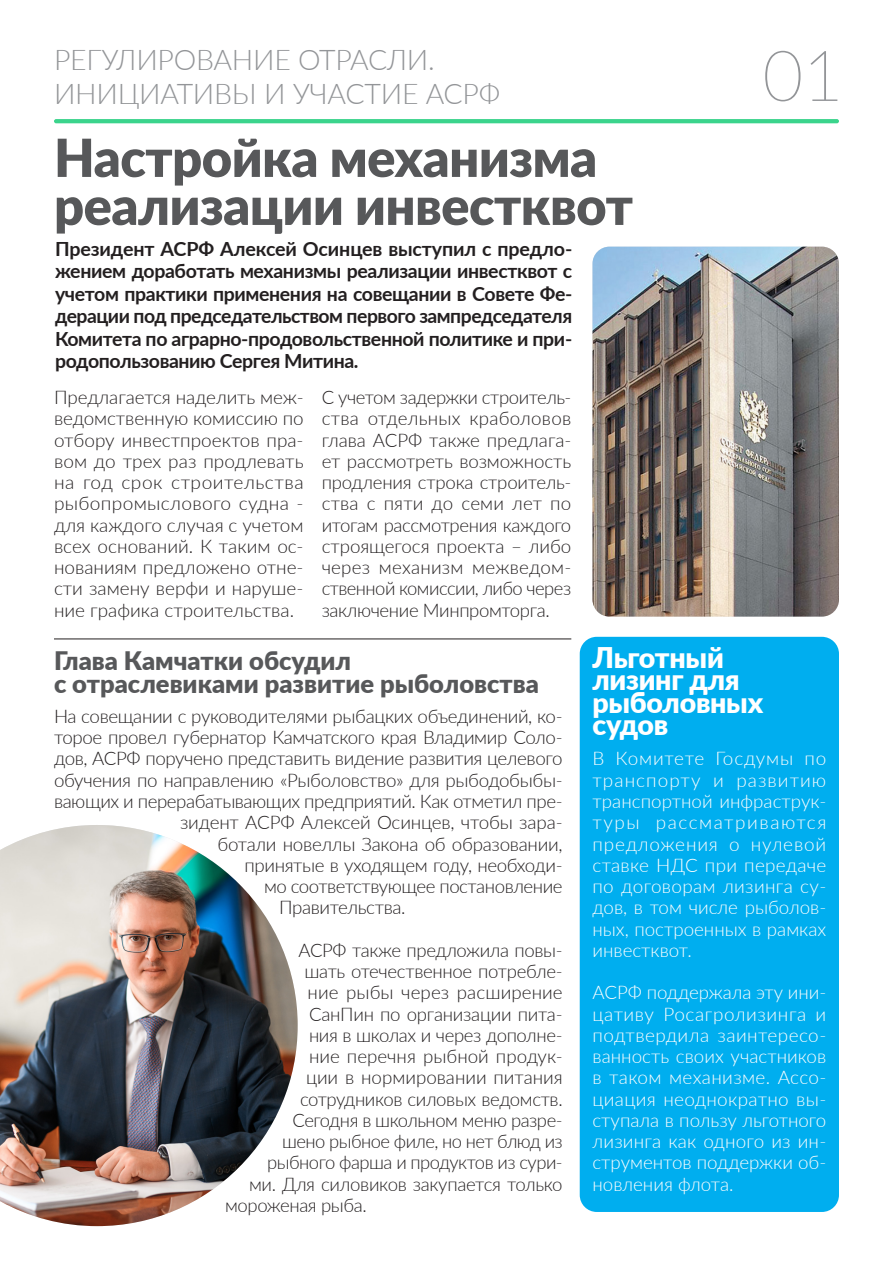
<style>
.page{position:relative;width:893px;height:1263px;background:#fff}
.page>*{position:absolute;margin:0;border:0;box-sizing:border-box;transform-origin:0 0}
.t1{font:100 70.5px "Lato";color:#939598}
.t2{font:900 52.5px/48px "Lato";letter-spacing:-.01em;color:#57585a}
.t3{font:300 28.5px/34.2px "Lato";letter-spacing:-.01em;color:#939598}
.t4{font:900 28.5px/22.5px "Lato";letter-spacing:-.01em;color:#fff}
.t5{font:900 25.5px/22.5px "Lato";color:#57585a}
.t6{font:700 19.5px/22.5px "Lato";letter-spacing:-.02em;color:#231f20;text-align:justify}
.t7{font:300 18.75px/21.3px "Lato";letter-spacing:-.02em;color:#231f20;text-align:justify}
.t8{font:300 18.75px/21.3px "Lato";color:#fff;text-align:justify}
.t9{font:300 18.75px "Lato";color:#231f20}
.t10{font:300 18.75px "Lato";letter-spacing:.005em;color:#231f20}
</style>
<div class="page">
<div style="left:580px;top:637px;width:259px;height:575px;background:#00aeef;border-radius:17px"></div>
<svg style="left:54px;top:119px;width:785px;height:4px;background:#3ed48d"></svg>
<hr style="left:54px;top:638px;width:517px;height:1px;background:#231f20">
<img style="left:0;top:825px;width:298px;height:401px">
<img style="left:592px;top:247px;width:247px;height:370px">
<p class="t3" style="left:54px;top:42px;width:448px">РЕГУЛИРОВАНИЕ ОТРАСЛИ.<br>ИНИЦИАТИВЫ И УЧАСТИЕ АСРФ</p>
<p class="t1" style="left:762px;top:27px;width:83px">01</p>
<p class="t2" style="left:54px;top:131px;width:580px">Настройка механизма реализации инвестквот</p>
<p class="t6" style="left:55px;top:237px;width:519px">Президент АСРФ Алексей Осинцев выступил с предло&shy;жением доработать механизмы реализации инвестквот с учетом практики применения на совещании в Совете Фе&shy;дерации под председательством первого зампредседателя Комитета по аграрно-продовольственной политике и при&shy;родопользованию Сергея Митина.</p>
<p class="t7" style="left:54px;top:386px;width:251px">Предлагается наделить меж&shy;ведомственную комиссию по отбору инвестпроектов пра&shy;вом до трех раз продлевать на год срок строительства рыбопромыслового судна - для каждого случая с учетом всех оснований. К таким ос&shy;нованиям предложено отне&shy;сти замену верфи и наруше&shy;ние графика строительства.</p>
<p class="t7" style="left:322px;top:386px;width:251px">С учетом задержки строитель&shy;ства отдельных краболовов глава АСРФ также предлага&shy;ет рассмотреть возможность продления строка строитель&shy;ства с пяти до семи лет по итогам рассмотрения каждого строящегося проекта – либо через механизм межведом&shy;ственной комиссии, либо через заключение Минпромторга.</p>
<p class="t5" style="left:54px;top:648px;width:487px">Глава Камчатки обсудил<br>с отраслевиками развитие рыболовства</p>
<p class="t7" style="left:54px;top:705px;width:510px">На совещании с руководителями рыбацких объединений, ко-</p>
<p class="t7" style="left:54px;top:726px;width:510px">торое провел губернатор Камчатского края Владимир Соло-</p>
<p class="t7" style="left:54px;top:747px;width:510px">дов, АСРФ поручено представить видение развития целевого</p>
<p class="t7" style="left:54px;top:769px;width:510px">обучения по направлению «Рыболовство» для рыбодобыбы-</p>
<p class="t7" style="left:54px;top:790px;width:510px">вающих и перерабатывающих предприятий. Как отметил пре-</p>
<p class="t7" style="left:180px;top:811px;width:384px">зидент АСРФ Алексей Осинцев, чтобы зара-</p>
<p class="t7" style="left:218px;top:832px;width:347px">ботали новеллы Закона об образовании,</p>
<p class="t7" style="left:244px;top:854px;width:320px">принятые в уходящем году, необходи-</p>
<p class="t7" style="left:264px;top:875px;width:300px">мо соответствующее постановление</p>
<p class="t7" style="left:279px;top:896px;width:128px">Правительства.</p>
<p class="t7" style="left:298px;top:939px;width:266px">АСРФ также предложила повы-</p>
<p class="t7" style="left:304px;top:960px;width:260px">шать отечественное потребле-</p>
<p class="t10" style="left:308px;top:979px;width:257px">ние рыбы через расширение</p>
<p class="t7" style="left:309px;top:1002px;width:255px">СанПин по организации пита-</p>
<p class="t7" style="left:309px;top:1024px;width:255px">ния в школах и через дополне-</p>
<p class="t9" style="left:309px;top:1043px;width:255px">ние перечня рыбной продук-</p>
<p class="t9" style="left:306px;top:1064px;width:258px">ции в нормировании питания</p>
<p class="t7" style="left:300px;top:1087px;width:264px">сотрудников силовых ведомств.</p>
<p class="t7" style="left:292px;top:1109px;width:272px">Сегодня в школьном меню разре-</p>
<p class="t7" style="left:282px;top:1130px;width:282px">шено рыбное филе, но нет блюд из</p>
<p class="t7" style="left:267px;top:1151px;width:297px">рыбного фарша и продуктов из сури-</p>
<p class="t7" style="left:249px;top:1172px;width:315px">ми. Для силовиков закупается только</p>
<p class="t7" style="left:225px;top:1194px;width:143px">мороженая рыба.</p>
<p class="t4" style="left:592px;top:645px;width:133px">Льготный</p>
<p class="t4" style="left:592px;top:667px;width:172px">лизинг для рыболовных судов</p>
<p class="t8" style="left:592px;top:747px;width:235px">В Комитете Госдумы по транспорту и развитию транспортной инфраструк&shy;туры рассматриваются предложения о нулевой ставке НДС при передаче по договорам лизинга су&shy;дов, в том числе рыболов&shy;ных, построенных в рамках инвестквот.</p>
<p class="t8" style="left:592px;top:981px;width:235px">АСРФ поддержала эту ини&shy;цативу Росагролизинга и подтвердила заинтересо&shy;ванность своих участников в таком механизме. Ассо&shy;циация неоднократно вы&shy;ступала в пользу льготного лизинга как одного из ин&shy;струментов поддержки об&shy;новления флота.</p>
</div>
